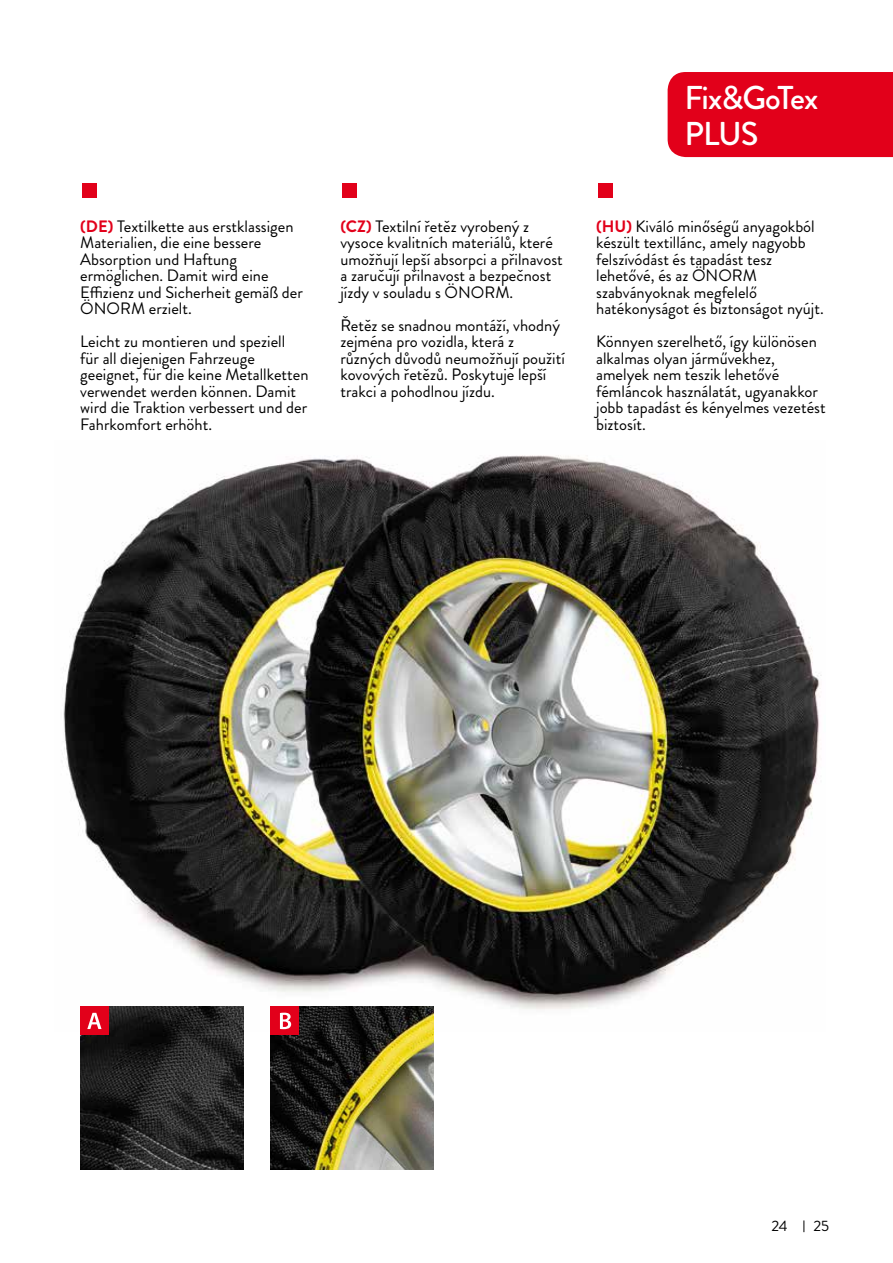
<style>
.page{position:relative;width:893px;height:1263px;background:#fff}
.page>*{position:absolute;margin:0;border:0;box-sizing:border-box;transform-origin:0 0}
.t1{font:500 33px/36px "Brandon Grotesque";letter-spacing:-.04em;color:#fff}
.t2{font:16.5px/16.5px "Brandon Grotesque";color:#000}
.t3{font:15px "Brandon Grotesque";color:#000}
.s1{font-weight:700;color:#e2001a}
</style>
<div class="page">
<svg style="left:803px;top:1220px;width:1px;height:12px"></svg>
<img style="left:63px;top:455px;width:759px;height:555px">
<img style="left:80px;top:1006px;width:164px;height:164px">
<div style="left:80px;top:1006px;width:29px;height:29px;background:#e2001a"></div>
<svg style="left:87px;top:1013px;width:15px;height:16px"></svg>
<img style="left:270px;top:1006px;width:164px;height:164px">
<div style="left:270px;top:1006px;width:29px;height:29px;background:#e2001a"></div>
<svg style="left:280px;top:1013px;width:11px;height:16px"></svg>
<div style="left:668px;top:72px;width:225px;height:85px;background:#e2001a"></div>
<div style="left:82px;top:183px;width:15px;height:15px;background:#e2001a"></div>
<div style="left:342px;top:183px;width:15px;height:15px;background:#e2001a"></div>
<div style="left:598px;top:183px;width:14px;height:15px;background:#e2001a"></div>
<p class="t2" style="left:80px;top:218px;width:224px"><span class="s1">(DE)</span> Textilkette aus erstklassigen<br>Materialien, die eine bessere<br>Absorption und Haftung ermöglichen. Damit wird eine<br>Effizienz und Sicherheit gemäß der<br>ÖNORM erzielt.</p>
<p class="t2" style="left:80px;top:333px;width:230px">Leicht zu montieren und speziell<br>für all diejenigen Fahrzeuge geeignet, für die keine Metallketten verwendet werden können. Damit wird die Traktion verbessert und der<br>Fahrkomfort erhöht.</p>
<h1 class="t1" style="left:684px;top:80px;width:135px">Fix&amp;GoTex<br>PLUS</h1>
<p class="t2" style="left:340px;top:218px;width:224px"><span class="s1">(CZ)</span> Textilní řetěz vyrobený z vysoce kvalitních materiálů, které umožňují lepší absorpci a přilnavost a zaručují přilnavost a bezpečnost jízdy v souladu s ÖNORM.</p>
<p class="t2" style="left:340px;top:317px;width:226px">Řetěz se snadnou montáží, vhodný zejména pro vozidla, která z různých důvodů neumožňují použití kovových řetězů. Poskytuje lepší trakci a pohodlnou jízdu.</p>
<p class="t2" style="left:596px;top:218px;width:229px"><span class="s1">(HU)</span> Kiváló minőségű anyagokból készült textillánc, amely nagyobb felszívódást és tapadást tesz lehetővé, és az ÖNORM szabványoknak megfelelő hatékonyságot és biztonságot nyújt.</p>
<p class="t2" style="left:596px;top:333px;width:231px">Könnyen szerelhető, így különösen alkalmas olyan járművekhez, amelyek nem teszik lehetővé fémláncok használatát, ugyanakkor jobb tapadást és kényelmes vezetést biztosít.</p>
<p class="t3" style="left:771px;top:1215px;width:18px">24</p>
<p class="t3" style="left:813px;top:1215px;width:17px">25</p>
</div>
